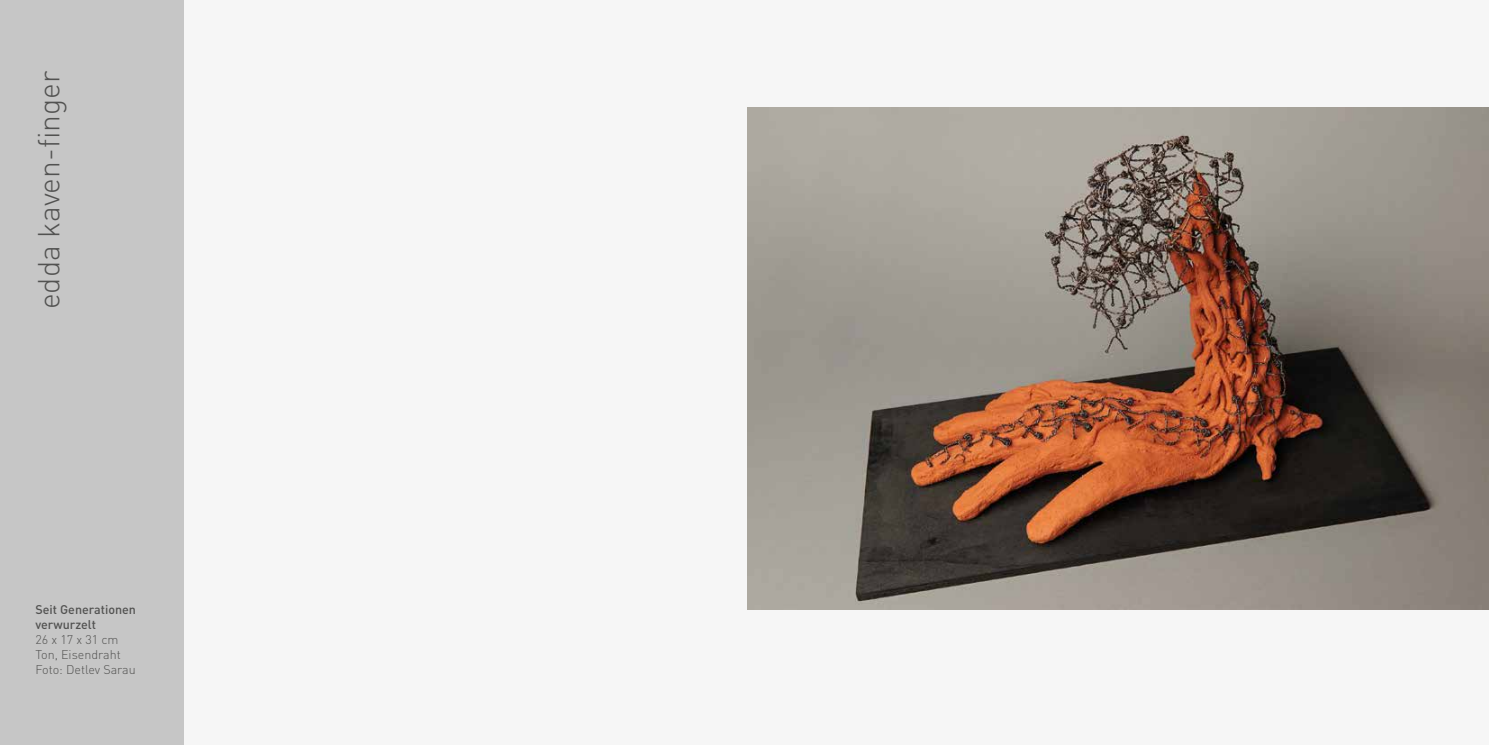
<style>
.page{position:relative;width:1489px;height:745px;background:#fff}
.page>*{position:absolute;margin:0;border:0;box-sizing:border-box;transform-origin:0 0}
.t1{font:300 30px "DIN";color:#525251}
.t2{font:300 12.5px/15px "DIN";color:#525251}
.t3{font:500 12.5px/15px "DIN";color:#525251}
</style>
<div class="page">
<div style="left:0;top:0;width:744px;height:744px;background:#f6f6f6"></div>
<div style="left:0;top:0;width:184px;height:744px;background:#c6c6c6"></div>
<div style="left:726px;top:0;width:762px;height:744px;background:#f6f6f6"></div>
<img style="left:747px;top:108px;width:741px;height:501px">
<h1 class="t1" style="left:30px;top:309px;width:240px;rotate:-90deg">edda kaven-finger</h1>
<p class="t3" style="left:35px;top:601px;width:102px">Seit Generationen verwurzelt</p>
<p class="t2" style="left:35px;top:631px;width:102px">26 x 17 x 31 cm<br>Ton, Eisendraht<br>Foto: Detlev Sarau</p>
</div>
